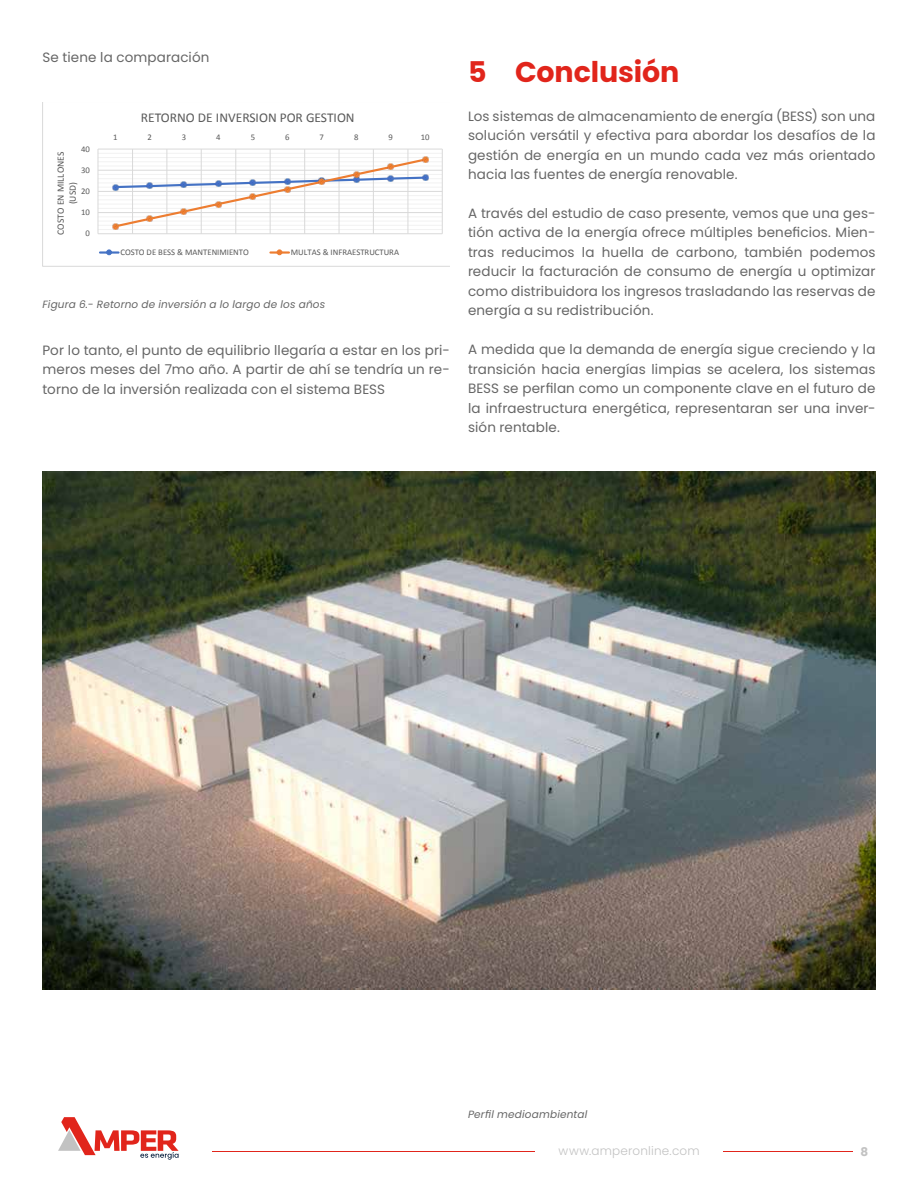
<style>
.page{position:relative;width:918px;height:1188px;background:#fff}
.page>*{position:absolute;margin:0;border:0;box-sizing:border-box;transform-origin:0 0}
.t1{font:700 28.5px "Poppins";letter-spacing:-.005em;color:#e1251b}
.t2{font:13.5px/19.5px "Poppins";letter-spacing:.01em;color:#666;text-align:justify}
.t3{font:13.5px "Calibri";color:#595959}
.t4{font:300 12px "Poppins";letter-spacing:.015em;color:#c2c2c2}
.t5{font:700 12px "Poppins";color:#c2c2c2}
.t6{font:italic 10.5px "Poppins";letter-spacing:.015em;color:#666}
.t7{font:9.6px/11.7px "Calibri";color:#595959;text-align:center}
.t8{font:8.7px "Calibri";color:#595959}
</style>
<div class="page">
<svg style="left:43px;top:148px;width:407px;height:119px"></svg>
<img style="left:43px;top:472px;width:832px;height:518px">
<svg style="left:58px;top:1117px;width:121px;height:43px"></svg>
<hr style="left:723px;top:1151px;width:130px;height:1px;background:#e1251b">
<hr style="left:213px;top:1151px;width:322px;height:1px;background:#e1251b">
<p class="t2" style="left:43px;top:48px;width:168px">Se tiene la comparación</p>
<p class="t3" style="left:141px;top:108px;width:215px">RETORNO DE INVERSION POR GESTION</p>
<p class="t8" style="left:81px;top:143px;width:10px">40</p>
<p class="t7" style="left:55px;top:235px;width:84px;rotate:-90deg">COSTO EN MILLONES (USD)</p>
<p class="t8" style="left:81px;top:164px;width:10px">30</p>
<p class="t8" style="left:81px;top:185px;width:10px">20</p>
<p class="t8" style="left:81px;top:206px;width:10px">10</p>
<p class="t8" style="left:86px;top:227px;width:6px">0</p>
<p class="t8" style="left:113px;top:131px;width:6px">1</p>
<p class="t8" style="left:147px;top:131px;width:6px">2</p>
<p class="t8" style="left:182px;top:131px;width:6px">3</p>
<p class="t8" style="left:216px;top:131px;width:6px">4</p>
<p class="t8" style="left:251px;top:131px;width:6px">5</p>
<p class="t8" style="left:285px;top:131px;width:6px">6</p>
<p class="t8" style="left:320px;top:131px;width:6px">7</p>
<p class="t8" style="left:354px;top:131px;width:6px">8</p>
<p class="t8" style="left:388px;top:131px;width:6px">9</p>
<p class="t8" style="left:421px;top:131px;width:10px">10</p>
<p class="t8" style="left:120px;top:246px;width:130px">COSTO DE BESS &amp; MANTENIMIENTO</p>
<p class="t8" style="left:291px;top:246px;width:110px">MULTAS &amp; INFRAESTRUCTURA</p>
<p class="t6" style="left:43px;top:298px;width:284px">Figura 6.- Retorno de inversión a lo largo de los años</p>
<p class="t2" style="left:43px;top:340px;width:409px">Por lo tanto, el punto de equilibrio llegaría a estar en los pri&shy;meros meses del 7mo año. A partir de ahí se tendría un re&shy;torno de la inversión realizada con el sistema BESS</p>
<h1 class="t1" style="left:468px;top:55px;width:213px">5 Conclusión</h1>
<p class="t2" style="left:468px;top:106px;width:409px">Los sistemas de almacenamiento de energía (BESS) son una solución versátil y efectiva para abordar los desafíos de la gestión de energía en un mundo cada vez más orientado hacia las fuentes de energía renovable.</p>
<p class="t2" style="left:468px;top:204px;width:409px">A través del estudio de caso presente, vemos que una ges&shy;tión activa de la energía ofrece múltiples beneficios. Mien&shy;tras reducimos la huella de carbono, también podemos reducir la facturación de consumo de energía u optimizar como distribuidora los ingresos trasladando las reservas de energía a su redistribución.</p>
<p class="t2" style="left:468px;top:340px;width:409px">A medida que la demanda de energía sigue creciendo y la transición hacia energías limpias se acelera, los sistemas BESS se perfilan como un componente clave en el futuro de la infraestructura energética, representaran ser una inver&shy;sión rentable.</p>
<p class="t6" style="left:468px;top:1108px;width:121px">Perfil medioambiental</p>
<p class="t4" style="left:559px;top:1144px;width:143px">www.amperonline.com</p>
<p class="t5" style="left:860px;top:1145px;width:9px">8</p>
</div>
